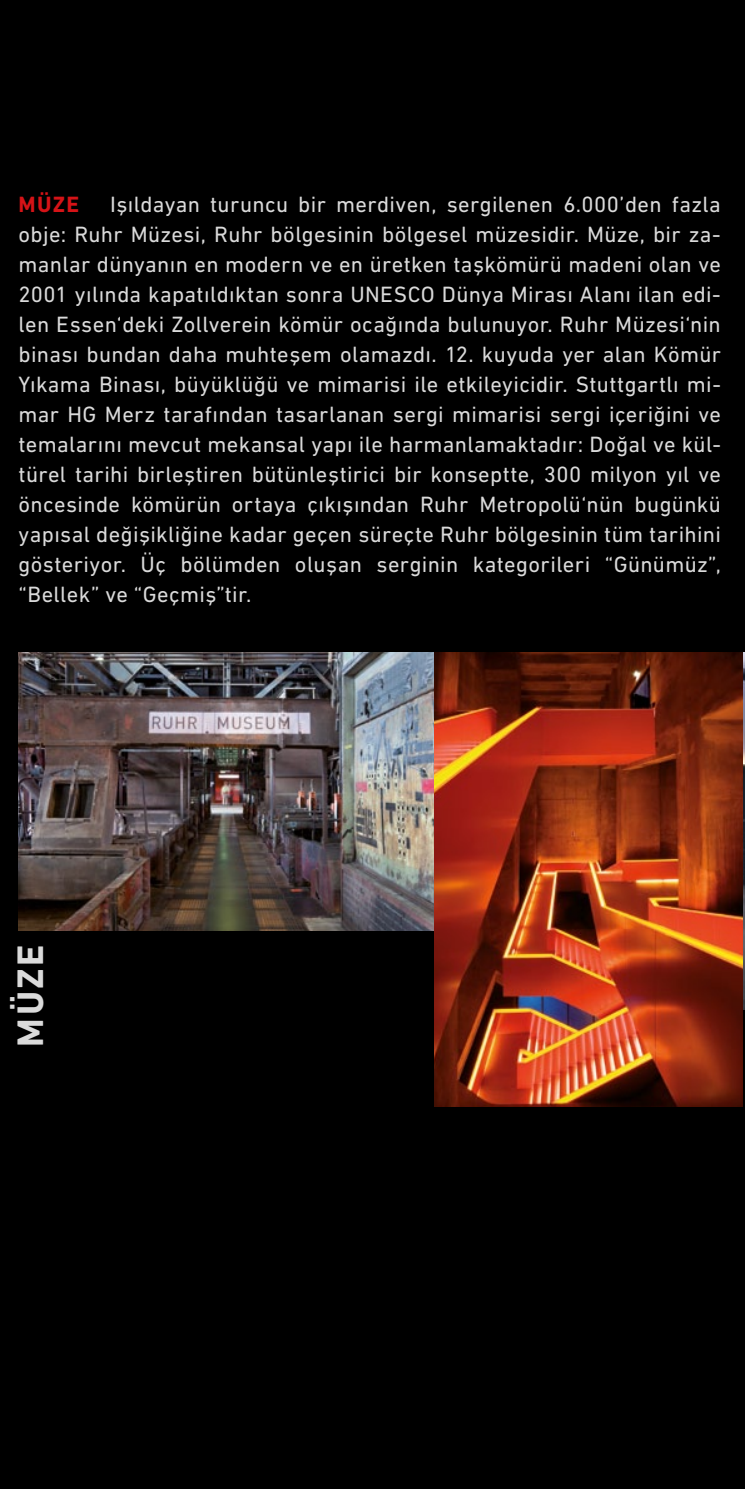
<style>
.page{position:relative;width:745px;height:1489px;background:#fff}
.page>*{position:absolute;margin:0;border:0;box-sizing:border-box;transform-origin:0 0}
.t1{font:700 37.5px "DIN Next LT Pro";color:#dadada}
.t2{font:22.5px/30px "DIN Next LT Pro";letter-spacing:.015em;color:#dadada;text-align:justify}
.t3{font:700 22.5px "DIN Next LT Pro";color:#d51317}
</style>
<div class="page">
<div style="left:0;top:0;width:744px;height:1488px;background:#000"></div>
<img style="left:741px;top:652px;width:3px;height:357px">
<img style="left:19px;top:652px;width:415px;height:278px">
<img style="left:434px;top:652px;width:307px;height:454px">
<p class="t3" style="left:19px;top:191px;width:62px">MÜZE</p>
<p class="t2" style="left:19px;top:189px;width:703px;text-indent:92px">Işıldayan turuncu bir merdiven, sergilenen 6.000’den fazla obje: Ruhr Müzesi, Ruhr bölgesinin bölgesel müzesidir. Müze, bir za&shy;manlar dünyanın en modern ve en üretken taşkömürü madeni olan ve 2001 yılında kapatıldıktan sonra UNESCO Dünya Mirası Alanı ilan edi&shy;len Essen‘deki Zollverein kömür ocağında bulunuyor. Ruhr Müzesi‘nin binası bundan daha muhteşem olamazdı. 12. kuyuda yer alan Kömür Yıkama Binası, büyüklüğü ve mimarisi ile etkileyicidir. Stuttgartlı mi&shy;mar HG Merz tarafından tasarlanan sergi mimarisi sergi içeriğini ve temalarını mevcut mekansal yapı ile harmanlamaktadır: Doğal ve kül&shy;türel tarihi birleştiren bütünleştirici bir konseptte, 300 milyon yıl ve öncesinde kömürün ortaya çıkışından Ruhr Metropolü‘nün bugünkü yapısal değişikliğine kadar geçen süreçte Ruhr bölgesinin tüm tarihini gösteriyor. Üç bölümden oluşan serginin kategorileri “Günümüz”, “Bellek” ve “Geçmiş”tir.</p>
<h1 class="t1" style="left:8px;top:1046px;width:103px;rotate:-90deg">MÜZE</h1>
</div>
